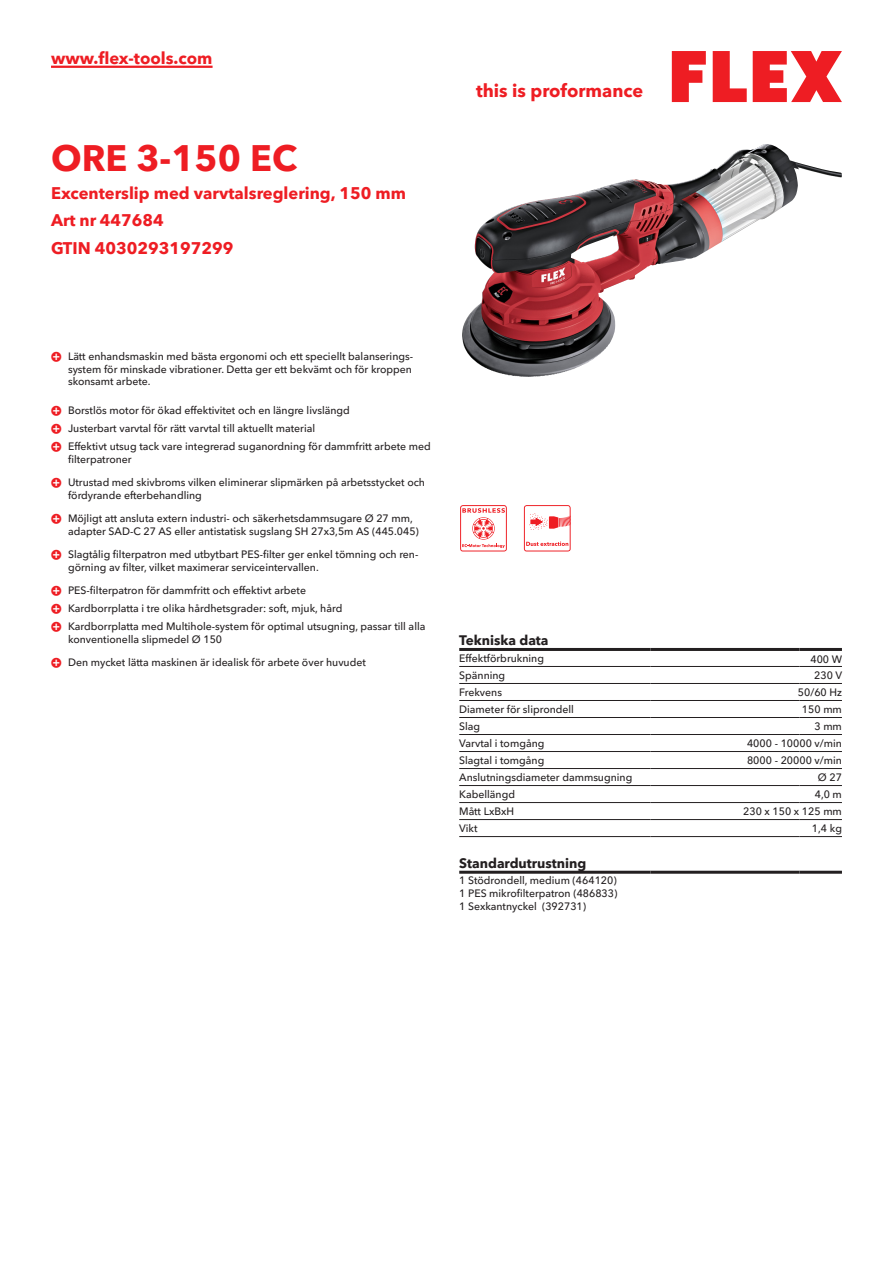
<style>
.page{position:relative;width:893px;height:1263px;background:#fff}
.page>*{position:absolute;margin:0;border:0;box-sizing:border-box;transform-origin:0 0}
.CB_AF_Product-name{font:700 36px "Avenir Next W1 G";color:#ee1d23}
.t1{font:700 18px "Avenir Next W1 G";color:#ee1d23}
.CB_AF_Product-short{font:700 16.5px "Avenir Next W1 G";color:#ee1d23}
.CB_AF_Order-number{font:700 16.5px "Avenir Next W1 G";color:#ee1d23}
.CB_AF_Table-headline{font:700 13.5px "Avenir Next W1 G";color:#231f20}
.CB_AF_Table-specific{font:500 10.5px/12.6px "Avenir Next W1 G";color:#231f20}
</style>
<div class="page">
<svg style="left:672px;top:51px;width:34px;height:51px"></svg>
<svg style="left:713px;top:51px;width:34px;height:51px"></svg>
<svg style="left:753px;top:51px;width:89px;height:51px"></svg>
<hr style="left:51px;top:66px;width:162px;height:2px;background:#ee1d23">
<img style="left:462px;top:144px;width:304px;height:218px">
<hr style="left:459px;top:666px;width:192px;height:1px;background:#231f20">
<hr style="left:651px;top:666px;width:148px;height:1px;background:#231f20">
<hr style="left:799px;top:666px;width:43px;height:1px;background:#231f20">
<hr style="left:459px;top:683px;width:192px;height:1px;background:#231f20">
<hr style="left:651px;top:683px;width:148px;height:1px;background:#231f20">
<hr style="left:799px;top:683px;width:43px;height:1px;background:#231f20">
<hr style="left:459px;top:700px;width:192px;height:1px;background:#231f20">
<hr style="left:651px;top:700px;width:148px;height:1px;background:#231f20">
<hr style="left:799px;top:700px;width:43px;height:1px;background:#231f20">
<hr style="left:459px;top:717px;width:192px;height:1px;background:#231f20">
<hr style="left:651px;top:717px;width:148px;height:1px;background:#231f20">
<hr style="left:799px;top:717px;width:43px;height:1px;background:#231f20">
<hr style="left:459px;top:734px;width:192px;height:1px;background:#231f20">
<hr style="left:651px;top:734px;width:148px;height:1px;background:#231f20">
<hr style="left:799px;top:734px;width:43px;height:1px;background:#231f20">
<hr style="left:459px;top:751px;width:192px;height:1px;background:#231f20">
<hr style="left:651px;top:751px;width:148px;height:1px;background:#231f20">
<hr style="left:799px;top:751px;width:43px;height:1px;background:#231f20">
<hr style="left:459px;top:768px;width:192px;height:1px;background:#231f20">
<hr style="left:651px;top:768px;width:148px;height:1px;background:#231f20">
<hr style="left:799px;top:768px;width:43px;height:1px;background:#231f20">
<hr style="left:459px;top:785px;width:192px;height:1px;background:#231f20">
<hr style="left:651px;top:785px;width:148px;height:1px;background:#231f20">
<hr style="left:799px;top:785px;width:43px;height:1px;background:#231f20">
<hr style="left:459px;top:802px;width:192px;height:1px;background:#231f20">
<hr style="left:651px;top:802px;width:148px;height:1px;background:#231f20">
<hr style="left:799px;top:802px;width:43px;height:1px;background:#231f20">
<hr style="left:459px;top:819px;width:192px;height:1px;background:#231f20">
<hr style="left:651px;top:819px;width:148px;height:1px;background:#231f20">
<hr style="left:799px;top:819px;width:43px;height:1px;background:#231f20">
<hr style="left:459px;top:836px;width:192px;height:1px;background:#231f20">
<hr style="left:651px;top:836px;width:148px;height:1px;background:#231f20">
<hr style="left:799px;top:836px;width:43px;height:1px;background:#231f20">
<hr style="left:459px;top:648px;width:192px;height:3px;background:#231f20">
<hr style="left:651px;top:648px;width:148px;height:3px;background:#231f20">
<hr style="left:799px;top:648px;width:43px;height:3px;background:#231f20">
<hr style="left:459px;top:871px;width:192px;height:3px;background:#231f20">
<hr style="left:651px;top:871px;width:148px;height:3px;background:#231f20">
<hr style="left:799px;top:871px;width:43px;height:3px;background:#231f20">
<svg style="left:460px;top:505px;width:47px;height:46px"></svg>
<svg style="left:524px;top:505px;width:47px;height:46px"></svg>
<h3 class="CB_AF_Product-short" style="left:51px;top:45px;width:163px">www.flex-tools.com</h3>
<p class="CB_AF_Product-name" style="left:51px;top:130px;width:248px">ORE 3-150 EC</p>
<p class="CB_AF_Product-short" style="left:51px;top:180px;width:356px">Excenterslip med varvtalsreglering, 150 mm</p>
<p class="CB_AF_Order-number" style="left:51px;top:207px;width:114px">Art nr 447684</p>
<p class="CB_AF_Order-number" style="left:51px;top:235px;width:184px">GTIN 4030293197299</p>
<h2 class="t1" style="left:476px;top:77px;width:169px">this is proformance</h2>
<p class="CB_AF_Table-specific" style="left:68px;top:349px;width:347px;text-align:justify">Lätt enhandsmaskin med bästa ergonomi och ett speciellt balanserings&shy;system för minskade vibrationer. Detta ger ett bekvämt och för kroppen skonsamt arbete.</p>
<p class="CB_AF_Table-specific" style="left:68px;top:403px;width:283px">Borstlös motor för ökad effektivitet och en längre livslängd</p>
<p class="CB_AF_Table-specific" style="left:68px;top:421px;width:249px">Justerbart varvtal för rätt varvtal till aktuellt material</p>
<p class="CB_AF_Table-specific" style="left:68px;top:439px;width:364px">Effektivt utsug tack vare integrerad suganordning för dammfritt arbete med filterpatroner</p>
<p class="CB_AF_Table-specific" style="left:68px;top:475px;width:359px">Utrustad med skivbroms vilken eliminerar slipmärken på arbetsstycket och fördyrande efterbehandling</p>
<p class="CB_AF_Table-specific" style="left:68px;top:511px;width:352px">Möjligt att ansluta extern industri- och säkerhetsdammsugare Ø 27 mm, adapter SAD-C 27 AS eller antistatisk sugslang SH 27x3,5m AS (445.045)</p>
<p class="CB_AF_Table-specific" style="left:68px;top:547px;width:352px">Slagtålig filterpatron med utbytbart PES-filter ger enkel tömning och ren&shy;görning av filter, vilket maximerar serviceintervallen.</p>
<p class="CB_AF_Table-specific" style="left:68px;top:583px;width:240px">PES-filterpatron för dammfritt och effektivt arbete</p>
<p class="CB_AF_Table-specific" style="left:68px;top:601px;width:276px">Kardborrplatta i tre olika hårdhetsgrader: soft, mjuk, hård</p>
<p class="CB_AF_Table-specific" style="left:68px;top:619px;width:359px">Kardborrplatta med Multihole-system för optimal utsugning, passar till alla konventionella slipmedel Ø 150</p>
<p class="CB_AF_Table-specific" style="left:68px;top:655px;width:299px">Den mycket lätta maskinen är idealisk för arbete över huvudet</p>
<p class="CB_AF_Table-headline" style="left:459px;top:630px;width:91px">Tekniska data</p>
<p class="CB_AF_Table-specific" style="left:459px;top:651px;width:86px">Effektförbrukning</p>
<p class="CB_AF_Table-specific" style="left:810px;top:652px;width:33px">400 W</p>
<p class="CB_AF_Table-specific" style="left:459px;top:668px;width:48px">Spänning</p>
<p class="CB_AF_Table-specific" style="left:814px;top:668px;width:29px">230 V</p>
<p class="CB_AF_Table-specific" style="left:459px;top:685px;width:44px">Frekvens</p>
<p class="CB_AF_Table-specific" style="left:798px;top:685px;width:46px">50/60 Hz</p>
<p class="CB_AF_Table-specific" style="left:459px;top:702px;width:116px">Diameter för sliprondell</p>
<p class="CB_AF_Table-specific" style="left:802px;top:702px;width:41px">150 mm</p>
<p class="CB_AF_Table-specific" style="left:459px;top:719px;width:23px">Slag</p>
<p class="CB_AF_Table-specific" style="left:814px;top:719px;width:29px">3 mm</p>
<p class="CB_AF_Table-specific" style="left:459px;top:736px;width:87px">Varvtal i tomgång</p>
<p class="CB_AF_Table-specific" style="left:747px;top:736px;width:96px">4000 - 10000 v/min</p>
<p class="CB_AF_Table-specific" style="left:459px;top:753px;width:87px">Slagtal i tomgång</p>
<p class="CB_AF_Table-specific" style="left:747px;top:753px;width:96px">8000 - 20000 v/min</p>
<p class="CB_AF_Table-specific" style="left:459px;top:770px;width:175px">Anslutningsdiameter dammsugning</p>
<p class="CB_AF_Table-specific" style="left:818px;top:770px;width:26px">Ø 27</p>
<p class="CB_AF_Table-specific" style="left:459px;top:787px;width:57px">Kabellängd</p>
<p class="CB_AF_Table-specific" style="left:815px;top:787px;width:29px">4,0 m</p>
<p class="CB_AF_Table-specific" style="left:459px;top:804px;width:56px">Mått LxBxH</p>
<p class="CB_AF_Table-specific" style="left:743px;top:804px;width:100px">230 x 150 x 125 mm</p>
<p class="CB_AF_Table-specific" style="left:459px;top:821px;width:20px">Vikt</p>
<p class="CB_AF_Table-specific" style="left:812px;top:821px;width:32px">1,4 kg</p>
<p class="CB_AF_Table-headline" style="left:459px;top:852px;width:129px">Standardutrustning</p>
<p class="CB_AF_Table-specific" style="left:459px;top:873px;width:160px;text-align:justify">1 Stödrondell, medium (464120)<br>1 PES mikrofilterpatron (486833)<br>1 Sexkantnyckel (392731)</p>
</div>
